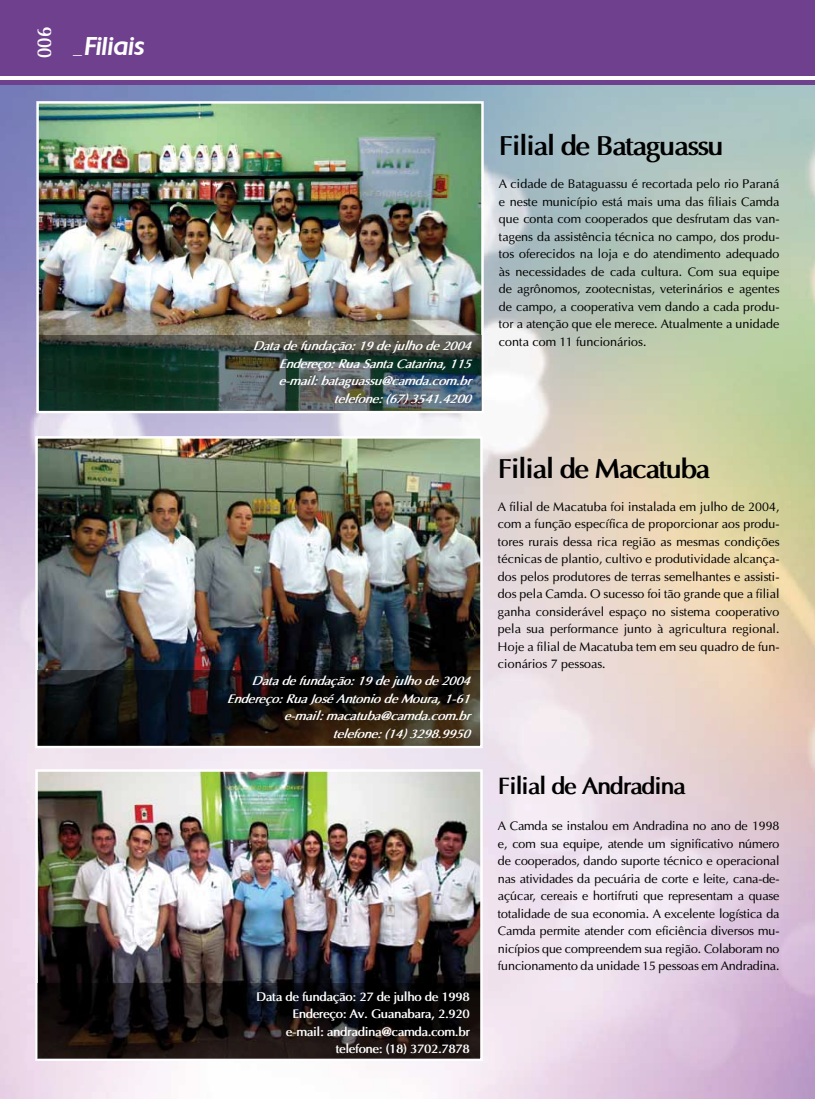
<style>
.page{position:relative;width:815px;height:1099px;background:#fff}
.page>*{position:absolute;margin:0;border:0;box-sizing:border-box;transform-origin:0 0}
.t1{font:700 27.5px "Optima";letter-spacing:-.06em;color:#000}
.t2{font:italic 500 25px "Chantilly";letter-spacing:-.02em;color:#fff}
.t3{font:700 23.75px "Optima";letter-spacing:-.06em;color:#000}
.t4{font:700 20px "Optima";color:#fff;scale:.87 1}
.t5{font:12.5px/17.5px "Optima";color:#000;text-align:justify}
.t6{font:italic 700 12.5px/17.5px "Optima";color:#fff;text-align:right}
.t7{font:700 12.5px/17.5px "Optima";letter-spacing:-.04em;color:#fff;text-align:right}
</style>
<div class="page">
<div style="left:0;top:0;width:815px;height:85px;background:#6e408d"></div>
<hr style="left:0;top:76px;width:815px;height:4px;background:#fff">
<img style="left:39px;top:104px;width:442px;height:231px">
<div style="left:36px;top:101px;width:448px;height:312px;border:2px solid #fff"></div>
<img style="left:39px;top:335px;width:442px;height:76px">
<img style="left:38px;top:439px;width:442px;height:230px">
<div style="left:35px;top:436px;width:448px;height:312px;border:2px solid #fff"></div>
<svg style="left:38px;top:669px;width:442px;height:76px;background:#1a1512"></svg>
<img style="left:38px;top:772px;width:442px;height:210px">
<div style="left:35px;top:769px;width:448px;height:291px;border:2px solid #fff"></div>
<svg style="left:38px;top:982px;width:442px;height:76px;background:#130f0f"></svg>
<h3 class="t4" style="left:32px;top:58px;width:38px;rotate:-90deg">006</h3>
<h2 class="t2" style="left:72px;top:30px;width:73px">_Filiais</h2>
<p class="t6" style="left:253px;top:337px;width:225px">Datadefundação:19dej ulhode2004<br>Endereço:RuaSantaCatarina,115 e-mail:bataguassu@camda.com.br telefone:(67)3541.4200</p>
<p class="t6" style="left:227px;top:672px;width:250px">Datadefundação:19dej ulhode2004<br>Endereço:RuaJoséAntoniodeMoura,1-61 e-mail:macatuba@camda.com.br telefone:(14)3298.9950</p>
<p class="t7" style="left:256px;top:987px;width:215px">Data de fundação: 27 de julho de 1998<br>Endereço: Av. Guanabara, 2.920 e-mail: andradina@camda.com.br telefone: (18) 3702.7878</p>
<h1 class="t1" style="left:499px;top:129px;width:227px">Filial de Bataguassu</h1>
<p class="t5" style="left:499px;top:175px;width:282px">A cidade de Bataguassu é recortada pelo rio Paraná e neste município está mais uma das filiais Camda que conta com cooperados que desfrutam das van&shy;tagens da assistência técnica no campo, dos produ&shy;tos oferecidos na loja e do atendimento adequado às necessidades de cada cultura. Com sua equipe de agrônomos, zootecnistas, veterinários e agentes de campo, a cooperativa vem dando a cada produ&shy;tor a atenção que ele merece. Atualmente a unidade conta com 11 funcionários.</p>
<h1 class="t1" style="left:498px;top:451px;width:214px">Filial de Macatuba</h1>
<p class="t5" style="left:498px;top:497px;width:283px">A filial de Macatuba foi instalada em julho de 2004, com a função específica de proporcionar aos produ&shy;tores rurais dessa rica região as mesmas condições técnicas de plantio, cultivo e produtividade alcança&shy;dos pelos produtores de terras semelhantes e assisti&shy;dos pela Camda. O sucesso foi tão grande que a filial ganha considerável espaço no sistema cooperativo pela sua performance junto à agricultura regional.<br>Hoje a filial de Macatuba tem em seu quadro de fun&shy;cionários 7 pessoas.</p>
<h3 class="t3" style="left:498px;top:771px;width:190px">Filial de Andradina</h3>
<p class="t5" style="left:498px;top:817px;width:283px">A Camda se instalou em Andradina no ano de 1998 e, com sua equipe, atende um significativo número de cooperados, dando suporte técnico e operacional nas atividades da pecuária de corte e leite, cana-de&shy;açúcar, cereais e hortifruti que representam a quase totalidade de sua economia. A excelente logística da Camda permite atender com eficiência diversos mu&shy;nicípios que compreendem sua região. Colaboram no funcionamento da unidade 15 pessoas em Andradina.</p>
</div>
